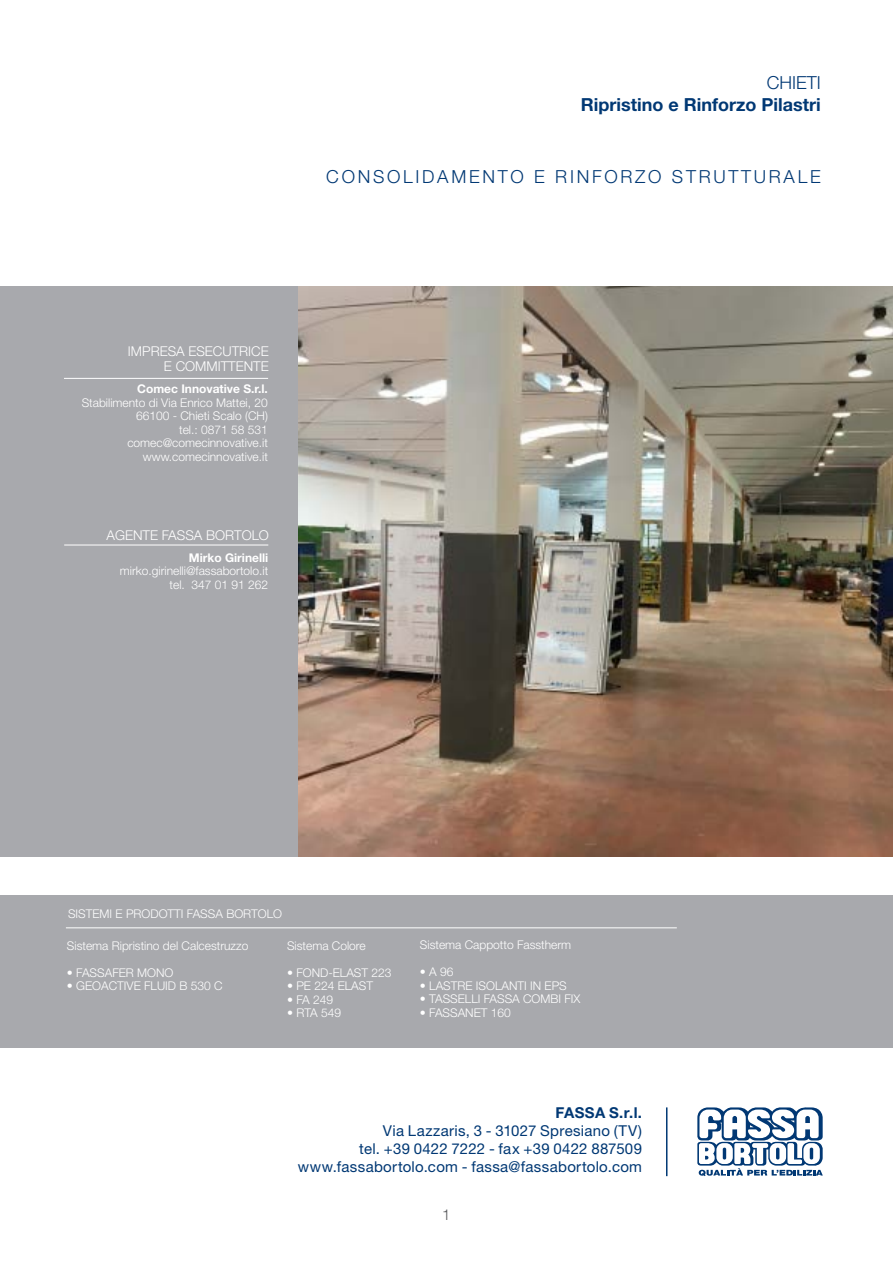
<style>
.page{position:relative;width:893px;height:1263px;background:#fff}
.page>*{position:absolute;margin:0;border:0;box-sizing:border-box;transform-origin:0 0}
.t1{font:300 18px "Helvetica Neue LT Std";letter-spacing:.15em;color:#013874}
.t2{font:700 18px "Helvetica Neue LT Std";color:#013874}
.t3{font:15px/18px "Helvetica Neue LT Std";letter-spacing:.02em;color:#013874;text-align:right}
.Numero_Pagina{font:300 15px "Helvetica Neue LT Std";color:#57585a}
.t4{font:300 13.5px "Helvetica Neue LT Std";color:#fff}
.Titolo_Sinistra{font:300 12px "Helvetica Neue LT Std";color:#fff}
.t5{font:700 12px "Helvetica Neue LT Std";color:#fff}
.s1{font-weight:700}
</style>
<div class="page">
<svg style="left:697px;top:1107px;width:126px;height:69px"></svg>
<div style="left:0;top:286px;width:893px;height:571px;background:#a8a9ad"></div>
<div style="left:0;top:895px;width:893px;height:153px;background:#a8a9ad"></div>
<hr style="left:66px;top:927px;width:611px;height:1px;background:#fff">
<hr style="left:666px;top:1107px;width:1px;height:69px;background:#013874">
<hr style="left:64px;top:378px;width:204px;height:1px;background:#fff">
<img style="left:299px;top:286px;width:594px;height:571px">
<hr style="left:64px;top:545px;width:204px;height:1px;background:#fff">
<p class="t1" style="left:767px;top:72px;width:56px">CHIETI</p>
<p class="t2" style="left:581px;top:93px;width:241px">Ripristino e Rinforzo Pilastri</p>
<p class="t1" style="left:326px;top:166px;width:496px">CONSOLIDAMENTO E RINFORZO STRUTTURALE</p>
<p class="t4" style="left:128px;top:343px;width:142px">IMPRESA ESECUTRICE</p>
<p class="t4" style="left:164px;top:358px;width:106px">E COMMITTENTE</p>
<p class="t5" style="left:137px;top:382px;width:132px">Comec Innovative S.r.l.</p>
<p class="Titolo_Sinistra" style="left:82px;top:395px;width:188px">Stabilimento di Via Enrico Mattei, 20</p>
<p class="Titolo_Sinistra" style="left:136px;top:409px;width:133px">66100 - Chieti Scalo (CH)</p>
<p class="Titolo_Sinistra" style="left:179px;top:422px;width:90px">tel.: 0871 58 531</p>
<p class="Titolo_Sinistra" style="left:127px;top:436px;width:142px">comec@comecinnovative.it</p>
<p class="Titolo_Sinistra" style="left:143px;top:449px;width:126px">www.comecinnovative.it</p>
<p class="t4" style="left:107px;top:527px;width:164px">AGENTE FASSA BORTOLO</p>
<p class="t5" style="left:189px;top:550px;width:81px">Mirko Girinelli</p>
<p class="Titolo_Sinistra" style="left:120px;top:563px;width:150px">mirko.girinelli@fassabortolo.it</p>
<p class="Titolo_Sinistra" style="left:170px;top:577px;width:100px">tel. 347 01 91 262</p>
<p class="Titolo_Sinistra" style="left:68px;top:906px;width:216px">SISTEMI E PRODOTTI FASSA BORTOLO</p>
<p class="Titolo_Sinistra" style="left:67px;top:938px;width:183px">Sistema Ripristino del Calcestruzzo</p>
<p class="Titolo_Sinistra" style="left:67px;top:965px;width:108px">• FASSAFER MONO</p>
<p class="Titolo_Sinistra" style="left:67px;top:978px;width:157px">• GEOACTIVE FLUID B 530 C</p>
<p class="Titolo_Sinistra" style="left:287px;top:938px;width:80px">Sistema Colore</p>
<p class="Titolo_Sinistra" style="left:287px;top:965px;width:106px">• FOND-ELAST 223</p>
<p class="Titolo_Sinistra" style="left:287px;top:978px;width:88px">• PE 224 ELAST</p>
<p class="Titolo_Sinistra" style="left:287px;top:992px;width:48px">• FA 249</p>
<p class="Titolo_Sinistra" style="left:287px;top:1005px;width:56px">• RTA 549</p>
<p class="Titolo_Sinistra" style="left:420px;top:938px;width:153px">Sistema Cappotto Fasstherm</p>
<p class="Titolo_Sinistra" style="left:420px;top:965px;width:35px">• A 96</p>
<p class="Titolo_Sinistra" style="left:420px;top:978px;width:148px">• LASTRE ISOLANTI IN EPS</p>
<p class="Titolo_Sinistra" style="left:420px;top:992px;width:162px">• TASSELLI FASSA COMBI FIX</p>
<p class="Titolo_Sinistra" style="left:420px;top:1005px;width:92px">• FASSANET 160</p>
<p class="t3" style="left:383px;top:1103px;width:261px"><span class="s1">FASSA S.r.l.<br></span>Via Lazzaris, 3 - 31027 Spresiano (TV)</p>
<p class="t3" style="left:359px;top:1139px;width:284px">tel. +39 0422 7222 - fax +39 0422 887509</p>
<p class="t3" style="left:298px;top:1157px;width:346px">www.fassabortolo.com - fassa@fassabortolo.com</p>
<p class="Numero_Pagina" style="left:442px;top:1205px;width:10px">1</p>
</div>
